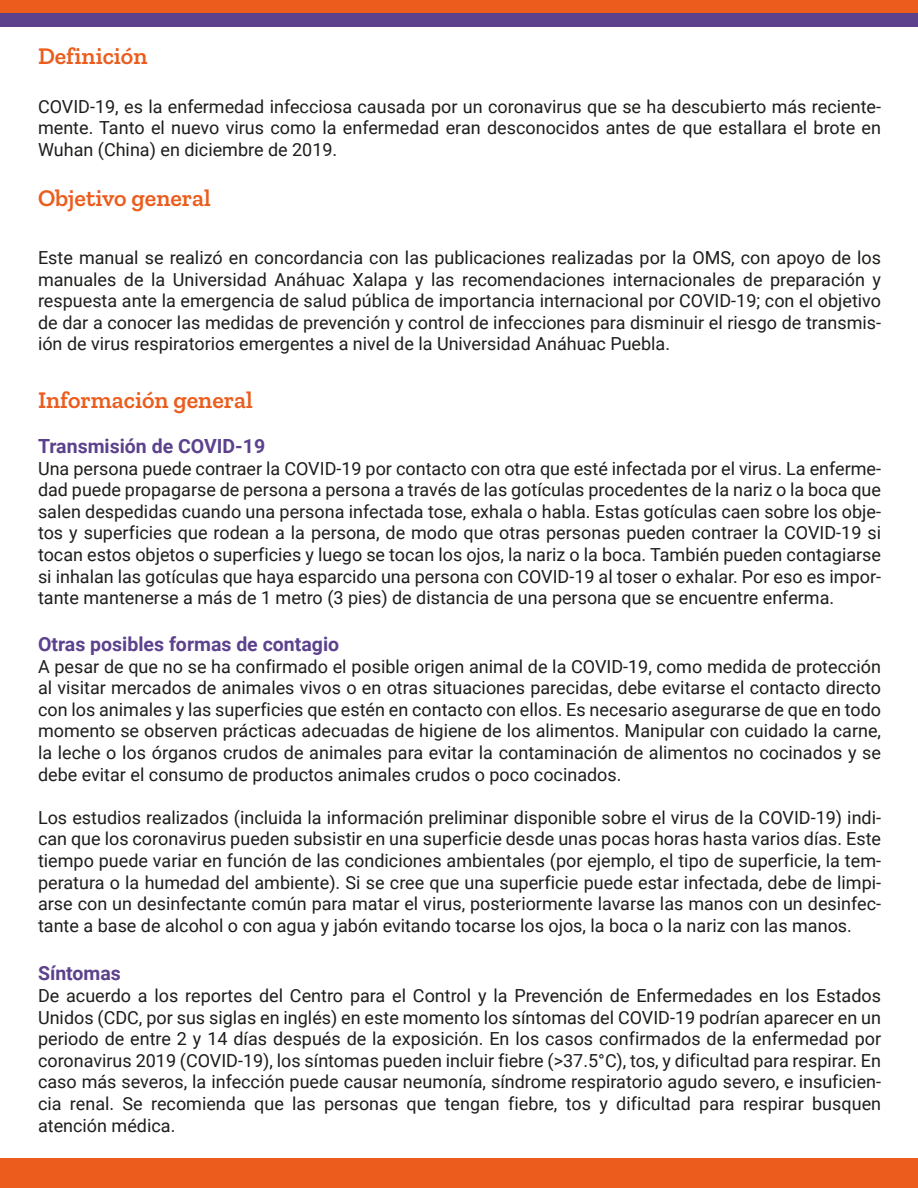
<style>
.page{position:relative;width:918px;height:1188px;background:#fff}
.page>*{position:absolute;margin:0;border:0;box-sizing:border-box;transform-origin:0 0}
.t1{font:600 24px "Zilla Slab";color:#eb5c1d}
.t2{font:700 19.5px "Roboto";color:#5c428d}
.t3{font:18px/21.6px "Roboto";color:#1d1d1b;text-align:justify}
</style>
<div class="page">
<div style="left:0;top:0;width:918px;height:13px;background:#eb5c1d"></div>
<div style="left:0;top:13px;width:918px;height:14px;background:#5c428d"></div>
<div style="left:0;top:1159px;width:918px;height:29px;background:#eb5c1d"></div>
<h1 class="t1" style="left:38px;top:43px;width:111px">Definición</h1>
<p class="t3" style="left:38px;top:95px;width:845px">COVID-19, es la enfermedad infecciosa causada por un coronavirus que se ha descubierto más reciente&shy;mente. Tanto el nuevo virus como la enfermedad eran desconocidos antes de que estallara el brote en Wuhan (China) en diciembre de 2019.</p>
<h1 class="t1" style="left:38px;top:185px;width:174px">Objetivo general</h1>
<p class="t3" style="left:38px;top:246px;width:845px">Este manual se realizó en concordancia con las publicaciones realizadas por la OMS, con apoyo de los manuales de la Universidad Anáhuac Xalapa y las recomendaciones internacionales de preparación y respuesta ante la emergencia de salud pública de importancia internacional por COVID-19; con el objetivo de dar a conocer las medidas de prevención y control de infecciones para disminuir el riesgo de transmis&shy;ión de virus respiratorios emergentes a nivel de la Universidad Anáhuac Puebla.</p>
<h1 class="t1" style="left:38px;top:386px;width:216px">Información general</h1>
<p class="t2" style="left:38px;top:432px;width:229px">Transmisión de COVID-19</p>
<p class="t3" style="left:38px;top:457px;width:845px">Una persona puede contraer la COVID-19 por contacto con otra que esté infectada por el virus. La enferme&shy;dad puede propagarse de persona a persona a través de las gotículas procedentes de la nariz o la boca que salen despedidas cuando una persona infectada tose, exhala o habla. Estas gotículas caen sobre los obje&shy;tos y superficies que rodean a la persona, de modo que otras personas pueden contraer la COVID-19 si tocan estos objetos o superficies y luego se tocan los ojos, la nariz o la boca. También pueden contagiarse si inhalan las gotículas que haya esparcido una persona con COVID-19 al toser o exhalar. Por eso es impor&shy;tante mantenerse a más de 1 metro (3 pies) de distancia de una persona que se encuentre enferma.</p>
<p class="t2" style="left:38px;top:630px;width:303px">Otras posibles formas de contagio</p>
<p class="t3" style="left:38px;top:655px;width:845px">A pesar de que no se ha confirmado el posible origen animal de la COVID-19, como medida de protección al visitar mercados de animales vivos o en otras situaciones parecidas, debe evitarse el contacto directo con los animales y las superficies que estén en contacto con ellos. Es necesario asegurarse de que en todo momento se observen prácticas adecuadas de higiene de los alimentos. Manipular con cuidado la carne, la leche o los órganos crudos de animales para evitar la contaminación de alimentos no cocinados y se debe evitar el consumo de productos animales crudos o poco cocinados.</p>
<p class="t3" style="left:38px;top:806px;width:845px">Los estudios realizados (incluida la información preliminar disponible sobre el virus de la COVID-19) indi&shy;can que los coronavirus pueden subsistir en una superficie desde unas pocas horas hasta varios días. Este tiempo puede variar en función de las condiciones ambientales (por ejemplo, el tipo de superficie, la tem&shy;peratura o la humedad del ambiente). Si se cree que una superficie puede estar infectada, debe de limpi&shy;arse con un desinfectante común para matar el virus, posteriormente lavarse las manos con un desinfec&shy;tante a base de alcohol o con agua y jabón evitando tocarse los ojos, la boca o la nariz con las manos.</p>
<p class="t2" style="left:38px;top:960px;width:84px">Síntomas</p>
<p class="t3" style="left:38px;top:984px;width:845px">De acuerdo a los reportes del Centro para el Control y la Prevención de Enfermedades en los Estados Unidos (CDC, por sus siglas en inglés) en este momento los síntomas del COVID-19 podrían aparecer en un periodo de entre 2 y 14 días después de la exposición. En los casos confirmados de la enfermedad por coronavirus 2019 (COVID-19), los síntomas pueden incluir fiebre (&gt;37.5°C), tos, y dificultad para respirar. En caso más severos, la infección puede causar neumonía, síndrome respiratorio agudo severo, e insuficien&shy;cia renal. Se recomienda que las personas que tengan fiebre, tos y dificultad para respirar busquen atención médica.</p>
</div>
